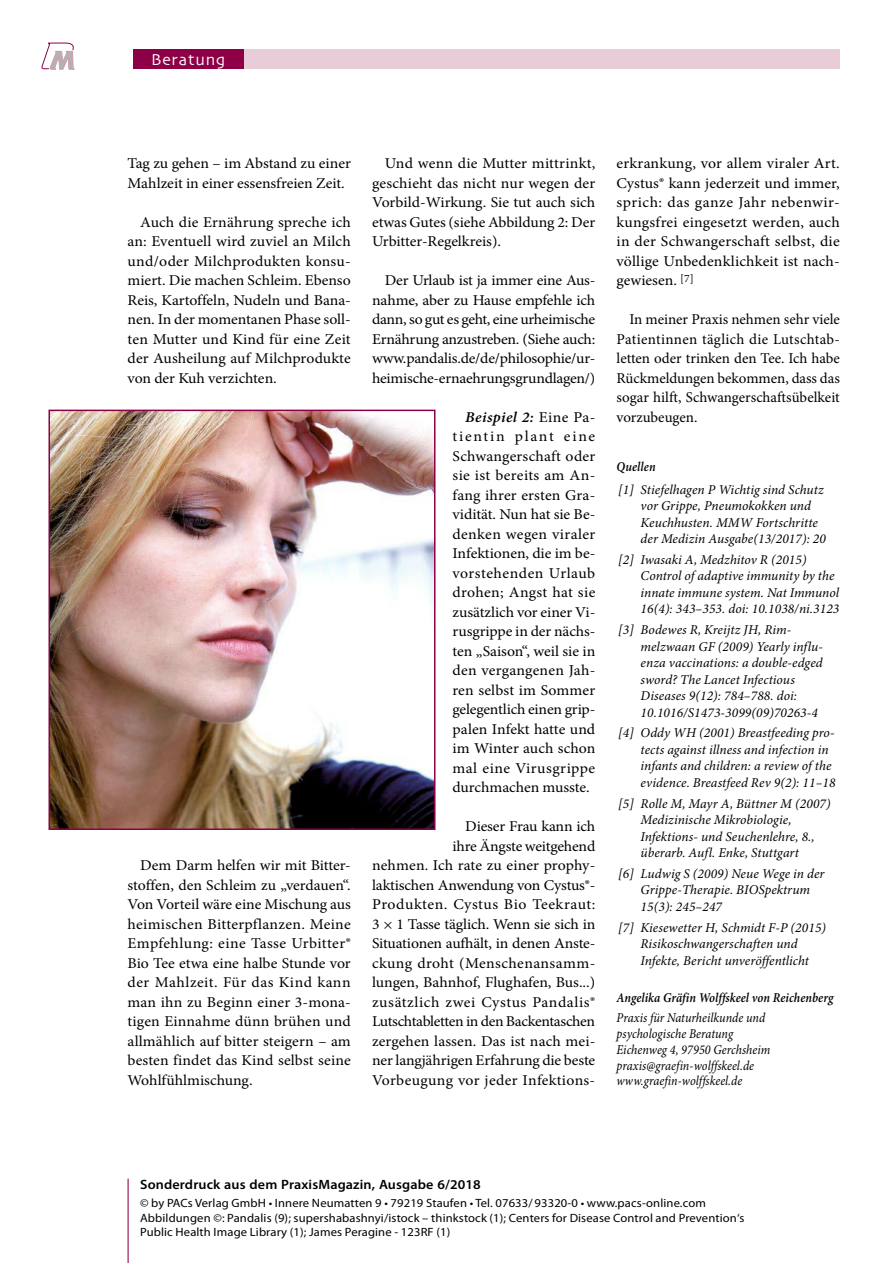
<style>
.page{position:relative;width:893px;height:1263px;background:#fff}
.page>*{position:absolute;margin:0;border:0;box-sizing:border-box;transform-origin:0 0}
.t1{font:16.5px "Skia Regular 1 1";letter-spacing:.05em;color:#fff}
.t2{font:15px/19.5px "Minion Pro";color:#000;text-align:justify;scale:1.05 1}
.t3{font:15px/19.5px "Minion Pro";color:#000;text-align:justify}
.t4{font:italic 13.5px/16.5px "Minion Pro";letter-spacing:.005em;color:#000}
.t5{font:italic 13.5px/15.8px "Minion Pro";letter-spacing:.005em;color:#000;scale:.9 1}
.t6{font:italic 600 13.5px "Minion Pro";letter-spacing:.005em;color:#000;scale:.9 1}
.t7{font:600 13.5px "Myriad Pro";letter-spacing:.01em;color:#000;scale:1.05 1}
.t8{font:12px/14.4px "Myriad Pro";letter-spacing:.01em;color:#000;scale:1.05 1}
.s1{font-weight:600;font-style:italic}
</style>
<div class="page">
<hr style="left:128px;top:1179px;width:1px;height:84px;background:#8d0047">
<div style="left:134px;top:50px;width:706px;height:19px;background:#e8cdd8"></div>
<div style="left:133px;top:50px;width:110px;height:19px;background:#8d0047"></div>
<svg style="left:41px;top:42px;width:34px;height:28px"></svg>
<img style="left:52px;top:413px;width:380px;height:414px">
<div style="left:49px;top:410px;width:386px;height:420px;border:2px solid #8d0047"></div>
<p class="t1" style="left:151px;top:50px;width:76px">Beratung</p>
<p class="t2" style="left:128px;top:154px;width:214px">Tag zu gehen – im Abstand zu einer<br>Mahlzeit in einer essensfreien Zeit.</p>
<p class="t2" style="left:128px;top:212px;width:214px;text-indent:13px">Auch die Ernährung spreche ich an: Eventuell wird zuviel an Milch und/oder Milchprodukten konsu&shy;miert. Die machen Schleim. Ebenso Reis, Kartoffeln, Nudeln und Bana&shy;nen. In der momentanen Phase soll&shy;ten Mutter und Kind für eine Zeit der Ausheilung auf Milchprodukte von der Kuh verzichten.</p>
<p class="t2" style="left:128px;top:856px;width:214px;text-indent:13px">Dem Darm helfen wir mit Bitter&shy;stoffen, den Schleim zu „verdauen“.<br>Von Vorteil wäre eine Mischung aus heimischen Bitterpflanzen. Meine Empfehlung: eine Tasse Urbitter® Bio Tee etwa eine halbe Stunde vor der Mahlzeit. Für das Kind kann man ihn zu Beginn einer 3-mona&shy;tigen Einnahme dünn brühen und allmählich auf bitter steigern – am besten findet das Kind selbst seine Wohlfühlmischung.</p>
<p class="t2" style="left:372px;top:154px;width:214px;text-indent:13px">Und wenn die Mutter mittrinkt, geschieht das nicht nur wegen der Vorbild-Wirkung. Sie tut auch sich etwas Gutes (siehe Abbildung 2: Der Urbitter-Regelkreis).</p>
<p class="t2" style="left:372px;top:271px;width:214px;text-indent:13px">Der Urlaub ist ja immer eine Aus&shy;nahme, aber zu Hause empfehle ich dann, so gut es geht, eine urheimische Ernährung anzustreben. (Siehe auch: www.pandalis.de/de/philosophie/ur&shy;heimische-ernaehrungsgrundlagen/)</p>
<p class="t2" style="left:452px;top:407px;width:138px;text-indent:13px"><span class="s1">Beispiel 2:</span> Eine Pa&shy;tientin plant eine Schwangerschaft oder sie ist bereits am An&shy;fang ihrer ersten Gra&shy;vidität. Nun hat sie Be&shy;denken wegen viraler Infektionen, die im be&shy;vorstehenden Urlaub drohen; Angst hat sie zusätzlich vor einer Vi&shy;rusgrippe in der nächs&shy;ten „Saison“, weil sie in den vergangenen Jah&shy;ren selbst im Sommer gelegentlich einen grip&shy;palen Infekt hatte und im Winter auch schon mal eine Virusgrippe durchmachen musste.</p>
<p class="t2" style="left:372px;top:817px;width:214px;text-align:right">Dieser Frau kann ich<br>ihre Ängste weitgehend<br>nehmen. Ich rate zu einer prophy&shy;laktischen Anwendung von Cystus®- Produkten. Cystus Bio Teekraut:<br>3 × 1 Tasse täglich. Wenn sie sich in Situationen aufhält, in denen Anste&shy;ckung droht (Menschenansamm&shy;lungen, Bahnhof, Flughafen, Bus...) zusätzlich zwei Cystus Pandalis® Lutschtabletten in den Backentaschen zergehen lassen. Das ist nach mei&shy;ner langjährigen Erfahrung die beste Vorbeugung vor jeder Infektions-</p>
<p class="t2" style="left:617px;top:154px;width:214px">erkrankung, vor allem viraler Art.<br>Cystus® kann jederzeit und immer, sprich: das ganze Jahr nebenwir&shy;kungsfrei eingesetzt werden, auch in der Schwangerschaft selbst, die völlige Unbedenklichkeit ist nach&shy;gewiesen. <sup>[7]</sup></p>
<p class="t3" style="left:617px;top:310px;width:225px;text-indent:13px">In meiner Praxis nehmen sehr viele Patientinnen täglich die Lutschtab&shy;letten oder trinken den Tee. Ich habe Rückmeldungen bekommen, dass das sogar hilft, Schwangerschaftsübelkeit vorzubeugen.</p>
<p class="t6" style="left:617px;top:457px;width:45px">Quellen</p>
<p class="t4" style="left:641px;top:481px;width:187px;text-indent:-23px">[1] Stiefelhagen P Wichtig sind Schutz vor Grippe, Pneumokokken und Keuchhusten. MMW Fortschritte der Medizin Ausgabe(13/2017): 20</p>
<p class="t4" style="left:641px;top:551px;width:200px;text-indent:-23px">[2] Iwasaki A, Medzhitov R (2015)<br>Control of adaptive immunity by the innate immune system. Nat Immunol 16(4): 343–353. doi: 10.1038/ni.3123</p>
<p class="t4" style="left:641px;top:622px;width:184px;text-indent:-23px">[3] Bodewes R, Kreijtz JH, Rim&shy;melzwaan GF (2009) Yearly influ&shy;enza vaccinations: a double-edged sword? The Lancet Infectious<br>Diseases 9(12): 784–788. doi:<br>10.1016/S1473-3099(09)70263-4</p>
<p class="t4" style="left:641px;top:725px;width:196px;text-indent:-23px">[4] Oddy WH (2001) Breastfeeding pro&shy;tects against illness and infection in infants and children: a review of the evidence. Breastfeed Rev 9(2): 11–18</p>
<p class="t4" style="left:641px;top:795px;width:192px;text-indent:-23px">[5] Rolle M, Mayr A, Büttner M (2007)<br>Medizinische Mikrobiologie, Infektions- und Seuchenlehre, 8., überarb. Aufl. Enke, Stuttgart</p>
<p class="t4" style="left:641px;top:865px;width:185px;text-indent:-23px">[6] Ludwig S (2009) Neue Wege in der<br>Grippe-Therapie. BIOSpektrum<br>15(3): 245–247</p>
<p class="t4" style="left:618px;top:919px;width:209px;text-align:center">[7] Kiesewetter H, Schmidt F-P (2015)<br>Risikoschwangerschaften und<br>Infekte, Bericht unveröffentlicht</p>
<p class="t6" style="left:617px;top:988px;width:242px">Angelika Gräfin Wolffskeel von Reichenberg</p>
<p class="t5" style="left:617px;top:1010px;width:172px">Praxis für Naturheilkunde und psychologische Beratung<br>Eichenweg 4, 97950 Gerchsheim praxis@graefin-wolffskeel.de www.graefin-wolffskeel.de</p>
<p class="t7" style="left:140px;top:1176px;width:326px">Sonderdruck aus dem PraxisMagazin, Ausgabe 6/2018</p>
<p class="t8" style="left:140px;top:1196px;width:577px">© by PACs Verlag GmbH • Innere Neumatten 9 • 79219 Staufen • Tel. 07633/ 93320-0 • www.pacs-online.com<br>Abbildungen ©: Pandalis (9); supershabashnyi/istock – thinkstock (1); Centers for Disease Control and Prevention‘s<br>Public Health Image Library (1); James Peragine - 123RF (1)</p>
</div>
